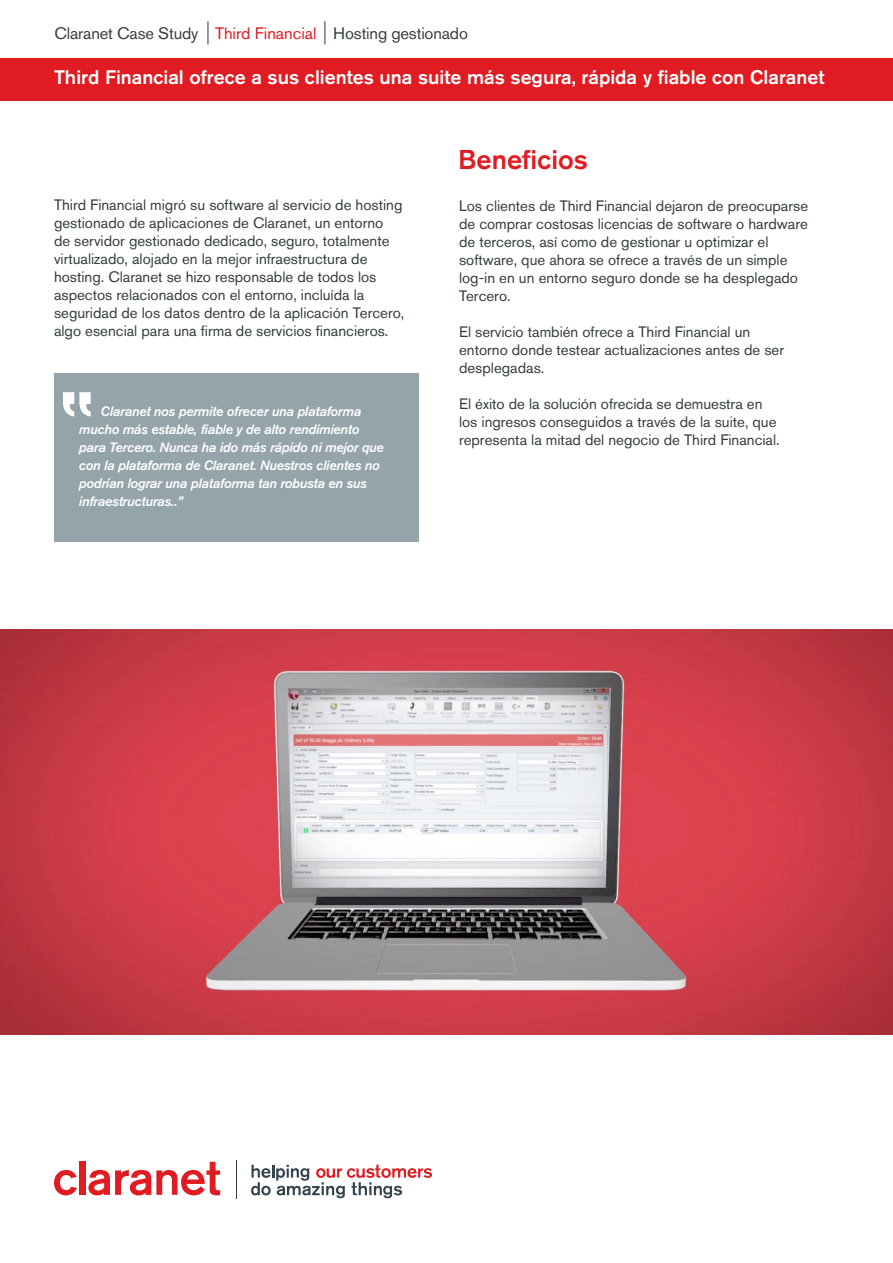
<style>
.page{position:relative;width:893px;height:1263px;background:#fff}
.page>*{position:absolute;margin:0;border:0;box-sizing:border-box;transform-origin:0 0}
.t1{font:500 27px "Akzidenz Grotesk BQ";color:#e11b22}
.t2{font:500 19.5px "Akzidenz Grotesk BQ";color:#fff}
.t3{font:16.5px "Akzidenz Grotesk BQ";letter-spacing:-.01em;color:#373d42}
.t4{font:15px/18px "Akzidenz Grotesk BQ";color:#333c3e}
.t5{font:italic 13.5px/18px "Akzidenz Grotesk BQ Med";letter-spacing:-.02em;color:#fff}
.s1{color:#e11b22}
</style>
<div class="page">
<div style="left:0;top:58px;width:893px;height:43px;background:#e11b22"></div>
<svg style="left:208px;top:21px;width:1px;height:23px"></svg>
<svg style="left:325px;top:21px;width:1px;height:23px"></svg>
<hr style="left:236px;top:1159px;width:1px;height:39px;background:#34454f">
<svg style="left:54px;top:1170px;width:23px;height:25px"></svg>
<div style="left:79px;top:1162px;width:6px;height:33px;background:#e11b22"></div>
<svg style="left:88px;top:1162px;width:132px;height:33px"></svg>
<svg style="left:251px;top:1165px;width:181px;height:33px"></svg>
<div style="left:54px;top:373px;width:364px;height:168px;background:#95a3ab"></div>
<img style="left:0;top:629px;width:893px;height:405px">
<p class="t3" style="left:54px;top:23px;width:415px">Claranet Case Study <span class="s1">Third Financial</span> Hosting gestionado</p>
<h2 class="t2" style="left:54px;top:65px;width:772px">Third Financial ofrece a sus clientes una suite más segura, rápida y fiable con Claranet</h2>
<p class="t4" style="left:54px;top:196px;width:352px">Third Financial migró su software al servicio de hosting gestionado de aplicaciones de Claranet, un entorno<br>de servidor gestionado dedicado, seguro, totalmente virtualizado, alojado en la mejor infraestructura de hosting. Claranet se hizo responsable de todos los aspectos relacionados con el entorno, incluída la seguridad de los datos dentro de la aplicación Tercero, algo esencial para una firma de servicios financieros.</p>
<p class="t5" style="left:79px;top:403px;width:306px;text-indent:22px">Claranet nos permite ofrecer una plataforma mucho más estable, fiable y de alto rendimiento para Tercero. Nunca ha ido más rápido ni mejor que con la plataforma de Claranet. Nuestros clientes no podrían lograr una plataforma tan robusta en sus infraestructuras..”</p>
<h1 class="t1" style="left:458px;top:143px;width:131px">Beneficios</h1>
<p class="t4" style="left:459px;top:196px;width:351px">Los clientes de Third Financial dejaron de preocuparse de comprar costosas licencias de software o hardware de terceros, así como de gestionar u optimizar el software, que ahora se ofrece a través de un simple log-in en un entorno seguro donde se ha desplegado Tercero.</p>
<p class="t4" style="left:459px;top:322px;width:327px">El servicio también ofrece a Third Financial un entorno donde testear actualizaciones antes de ser desplegadas.</p>
<p class="t4" style="left:459px;top:394px;width:322px">El éxito de la solución ofrecida se demuestra en los ingresos conseguidos a través de la suite, que representa la mitad del negocio de Third Financial.</p>
</div>
